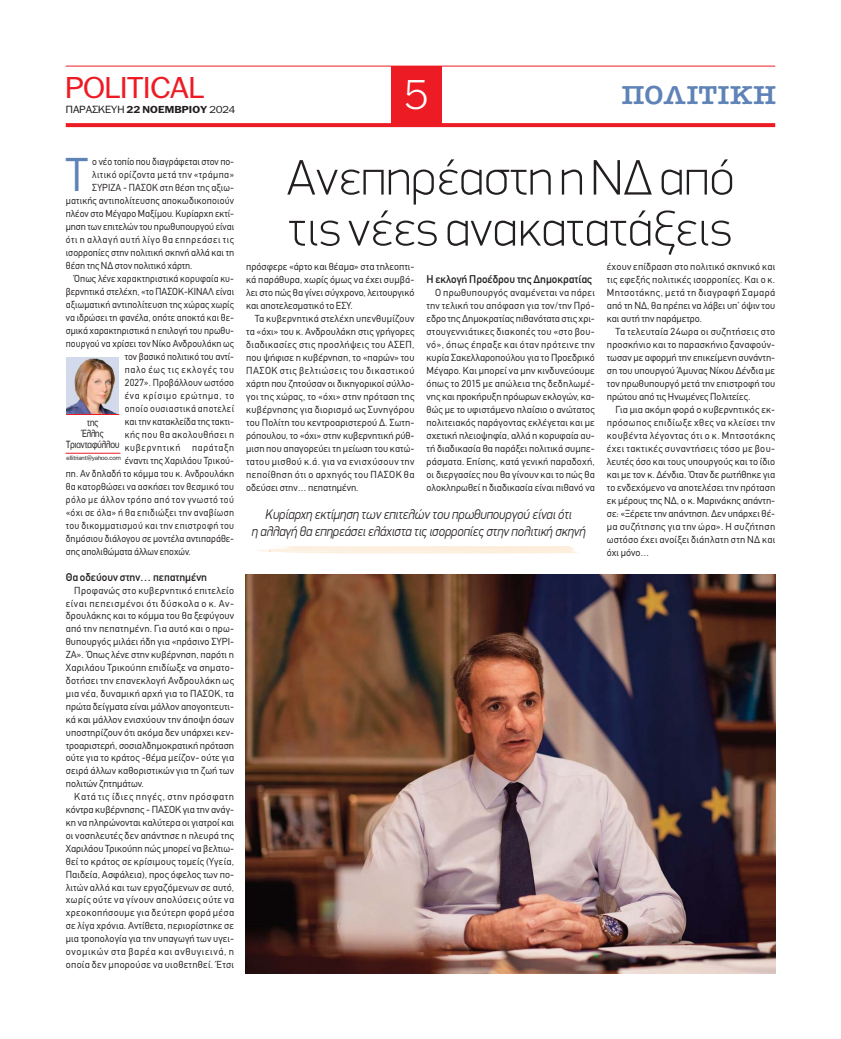
<style>
.page{position:relative;width:841px;height:1039px;background:#fff}
.page>*{position:absolute;margin:0;border:0;box-sizing:border-box;transform-origin:0 0}
.t1{font:100 50px/51px "PF Din Display";color:#231f20;scale:1.05 1}
.t2{font:46.5px "CF Din";color:#5f83b7}
.t3{font:300 40px "PF Franklin Gothic";color:#fff}
.t4{font:29px "PF Franklin Gothic";color:#ed1c24;scale:1.1 1}
.t5{font:26px "American Type ITC Hel Dm Bd";letter-spacing:.025em;color:#5f83b7;scale:1.06 1}
.t6{font:italic 300 14px/17px "PF Din Display";color:#231f20;text-align:center;scale:.91 1}
.t7{font:11px "CF Din";color:#231f20}
.t8{font:10px/13px "CF Din";letter-spacing:.01em;color:#231f20;text-align:justify}
.t9{font:10px "CF Din";letter-spacing:.01em;color:#231f20;scale:.96 1}
.t10{font:10px "CF Din";letter-spacing:.035em;color:#231f20;scale:.96 1}
.t11{font:10px "CF Din";letter-spacing:.075em;color:#231f20;scale:.96 1}
.t12{font:10px "CF Din";letter-spacing:.06em;color:#231f20}
.t13{font:10px "CF Din";letter-spacing:.055em;color:#231f20;scale:.96 1}
.t14{font:10px "CF Din";letter-spacing:.045em;color:#231f20}
.t15{font:10px "CF Din";letter-spacing:.04em;color:#231f20;scale:.96 1}
.t16{font:10px/11px "PF Franklin Gothic";color:#231f20;text-align:center;scale:.86 1}
.t17{font:10px "CF Din";letter-spacing:.05em;color:#231f20;scale:.96 1}
.t18{font:700 9.7px "PF Franklin Gothic";letter-spacing:.01em;color:#231f20;scale:1.1 1}
.t19{font:6px "PF Franklin Gothic";color:#231f20}
.s1{font-weight:400;font-size:10px}
.s2{font-weight:400}
</style>
<div class="page">
<svg style="left:66px;top:123px;width:708px;height:4px;background:#ed2229"></svg>
<div style="left:391px;top:66px;width:50px;height:60px;background:#ed1c24"></div>
<hr style="left:66px;top:66px;width:708px;height:1px;background:#ed1c24">
<hr style="left:65px;top:453px;width:55px;height:1px;background:#ed1c24">
<img style="left:66px;top:357px;width:53px;height:57px">
<hr style="left:66px;top:414px;width:53px;height:1px;background:#ed1c24">
<img style="left:245px;top:574px;width:529px;height:399px">
<h3 class="t4" style="left:66px;top:77px;width:127px">ΡOLITICAL</h3>
<h3 class="t3" style="left:404px;top:72px;width:25px">5</h3>
<h3 class="t5" style="left:621px;top:81px;width:147px">ΠΟΛΙΤΙΚΗ</h3>
<p class="t18" style="left:66px;top:104px;width:155px"><span class="s1">ΠΑΡΑΣΚΕΥΗ</span> 22 NOΕΜΒΡΙΟΥ <span class="s2">2024</span></p>
<h2 class="t2" style="left:66px;top:157px;width:24px">Τ</h2>
<p class="t8" style="left:92px;top:156px;width:143px">ο νέο τοπίο που διαγράφεται στον πο-</p>
<p class="t14" style="left:92px;top:170px;width:143px">λιτικό ορίζοντα μετά την «τράμπα»</p>
<p class="t8" style="left:92px;top:182px;width:143px">ΣΥΡΙΖΑ - ΠΑΣΟΚ στη θέση της αξιω-</p>
<p class="t8" style="left:66px;top:195px;width:170px">ματικής αντιπολίτευσης αποκωδικοποιούν</p>
<p class="t8" style="left:66px;top:208px;width:170px">πλέον στο Μέγαρο Μαξίμου. Κυρίαρχη εκτί-</p>
<p class="t8" style="left:66px;top:221px;width:170px">μηση των επιτελών του πρωθυπουργού είναι</p>
<p class="t12" style="left:66px;top:235px;width:170px">ότι η αλλαγή αυτή λίγο θα επηρεάσει τις</p>
<p class="t8" style="left:66px;top:247px;width:170px">ισορροπίες στην πολιτική σκηνή αλλά και τη</p>
<p class="t8" style="left:66px;top:260px;width:128px">θέση της ΝΔ στον πολιτικό χάρτη.</p>
<p class="t9" style="left:74px;top:274px;width:168px">Όπως λένε χαρακτηριστικά κορυφαία κυ-</p>
<p class="t9" style="left:66px;top:287px;width:177px">βερνητικά στελέχη, «το ΠΑΣΟΚ-ΚΙΝΑΛ είναι</p>
<p class="t9" style="left:66px;top:300px;width:177px">αξιωματική αντιπολίτευση της χώρας χωρίς</p>
<p class="t9" style="left:66px;top:313px;width:177px">να ιδρώσει τη φανέλα, οπότε αποκτά και θε-</p>
<p class="t9" style="left:66px;top:326px;width:177px">σμικά χαρακτηριστικά η επιλογή του πρωθυ-</p>
<p class="t9" style="left:66px;top:339px;width:177px">πουργού να χρίσει τον Νίκο Ανδρουλάκη ως</p>
<p class="t9" style="left:125px;top:352px;width:115px">τον βασικό πολιτικό του αντί-</p>
<p class="t11" style="left:125px;top:365px;width:115px">παλο έως τις εκλογές του</p>
<p class="t9" style="left:125px;top:378px;width:115px">2027». Προβάλλουν ωστόσο</p>
<p class="t11" style="left:125px;top:391px;width:115px">ένα κρίσιμο ερώτημα, το</p>
<p class="t15" style="left:125px;top:404px;width:115px">οποίο ουσιαστικά αποτελεί</p>
<p class="t9" style="left:125px;top:417px;width:115px">και την κατακλείδα της τακτι-</p>
<p class="t17" style="left:125px;top:430px;width:115px">κής που θα ακολουθήσει η</p>
<p class="t11" style="left:125px;top:443px;width:115px">κυβερνητική παράταξη</p>
<p class="t9" style="left:125px;top:456px;width:115px">έναντι της Χαριλάου Τρικού-</p>
<p class="t9" style="left:66px;top:469px;width:177px">πη. Αν δηλαδή το κόμμα του κ. Ανδρουλάκη</p>
<p class="t9" style="left:66px;top:482px;width:177px">θα κατορθώσει να ασκήσει τον θεσμικό του</p>
<p class="t13" style="left:66px;top:495px;width:177px">ρόλο με άλλον τρόπο από τον γνωστό τού</p>
<p class="t10" style="left:66px;top:508px;width:177px">«όχι σε όλα» ή θα επιδιώξει την αναβίωση</p>
<p class="t10" style="left:66px;top:521px;width:177px">του δικομματισμού και την επιστροφή του</p>
<p class="t9" style="left:66px;top:534px;width:177px">δημόσιου διάλογου σε μοντέλα αντιπαράθε-</p>
<p class="t9" style="left:66px;top:547px;width:132px">σης απολιθώματα άλλων εποχών.</p>
<p class="t7" style="left:66px;top:570px;width:143px">Θα οδεύουν στην… πεπατημένη</p>
<p class="t8" style="left:66px;top:585px;width:170px;text-indent:9px">Προφανώς στο κυβερνητικό επιτελείο είναι πεπεισμένοι ότι δύσκολα ο κ. Αν&shy;δρουλάκης και το κόμμα του θα ξεφύγουν από την πεπατημένη. Για αυτό και ο πρω&shy;θυπουργός μιλάει ήδη για «πράσινο ΣΥΡΙ-ΖΑ». Όπως λένε στην κυβέρνηση, παρότι η Χαριλάου Τρικούπη επιδίωξε να σηματο&shy;δοτήσει την επανεκλογή Ανδρουλάκη ως μια νέα, δυναμική αρχή για το ΠΑΣΟΚ, τα πρώτα δείγματα είναι μάλλον απογοητευτι&shy;κά και μάλλον ενισχύουν την άποψη όσων υποστηρίζουν ότι ακόμα δεν υπάρχει κεν&shy;τροαριστερή, σοσιαλδημοκρατική πρόταση ούτε για το κράτος -θέμα μείζον- ούτε για σειρά άλλων καθοριστικών για τη ζωή των πολιτών ζητημάτων.</p>
<p class="t8" style="left:66px;top:791px;width:170px;text-indent:9px">Κατά τις ίδιες πηγές, στην πρόσφατη κόντρα κυβέρνησης - ΠΑΣΟΚ για την ανάγ&shy;κη να πληρώνονται καλύτερα οι γιατροί και οι νοσηλευτές δεν απάντησε η πλευρά της Χαριλάου Τρικούπη πώς μπορεί να βελτιω&shy;θεί το κράτος σε κρίσιμους τομείς (Υγεία, Παιδεία, Ασφάλεια), προς όφελος των πο&shy;λιτών αλλά και των εργαζόμενων σε αυτό, χωρίς ούτε να γίνουν απολύσεις ούτε να χρεοκοπήσουμε για δεύτερη φορά μέσα σε λίγα χρόνια. Αντίθετα, περιορίστηκε σε μια τροπολογία για την υπαγωγή των υγει&shy;ονομικών στα βαρέα και ανθυγιεινά, η οποία δεν μπορούσε να υιοθετηθεί. Έτσι</p>
<p class="t16" style="left:66px;top:418px;width:63px">της<br>Έλλης<br>Τριανταφύλλου</p>
<p class="t19" style="left:66px;top:455px;width:56px">ellitriant@yahoo.com</p>
<h1 class="t1" style="left:286px;top:158px;width:428px">Ανεπηρέαστη η ΝΔ από τις νέες ανακατατάξεις</h1>
<p class="t8" style="left:246px;top:261px;width:170px">πρόσφερε «άρτο και θέαμα» στα τηλεοπτι&shy;κά παράθυρα, χωρίς όμως να έχει συμβά&shy;λει στο πώς θα γίνει σύγχρονο, λειτουργικό και αποτελεσματικό το ΕΣΥ.</p>
<p class="t8" style="left:246px;top:313px;width:170px;text-indent:9px">Τα κυβερνητικά στελέχη υπενθυμίζουν τα «όχι» του κ. Ανδρουλάκη στις γρήγορες διαδικασίες στις προσλήψεις του ΑΣΕΠ, που ψήφισε η κυβέρνηση, το «παρών» του ΠΑΣΟΚ στις βελτιώσεις του δικαστικού χάρτη που ζητούσαν οι δικηγορικοί σύλλο&shy;γοι της χώρας, το «όχι» στην πρόταση της κυβέρνησης για διορισμό ως Συνηγόρου του Πολίτη του κεντροαριστερού Δ. Σωτη&shy;ρόπουλου, το «όχι» στην κυβερνητική ρύθ&shy;μιση που απαγορεύει τη μείωση του κατώ&shy;τατου μισθού κ.ά. για να ενισχύσουν την πεποίθηση ότι ο αρχηγός του ΠΑΣΟΚ θα οδεύσει στην… πεπατημένη.</p>
<p class="t7" style="left:426px;top:273px;width:167px">Η εκλογή Προέδρου της Δημοκρατίας</p>
<p class="t8" style="left:426px;top:287px;width:170px;text-indent:9px">Ο πρωθυπουργός αναμένεται να πάρει την τελική του απόφαση για τον/την Πρό&shy;εδρο της Δημοκρατίας πιθανότατα στις χρι&shy;στουγεννιάτικες διακοπές του «στο βου&shy;νό», όπως έπραξε και όταν πρότεινε την κυρία Σακελλαροπούλου για το Προεδρικό Μέγαρο. Και μπορεί να μην κινδυνεύουμε όπως το 2015 με απώλεια της δεδηλωμέ&shy;νης και προκήρυξη πρόωρων εκλογών, κα&shy;θώς με το υφιστάμενο πλαίσιο ο ανώτατος πολιτειακός παράγοντας εκλέγεται και με σχετική πλειοψηφία, αλλά η κορυφαία αυ&shy;τή διαδικασία θα παράξει πολιτικά συμπε&shy;ράσματα. Επίσης, κατά γενική παραδοχή, οι διεργασίες που θα γίνουν και το πώς θα ολοκληρωθεί η διαδικασία είναι πιθανό να</p>
<h3 class="t6" style="left:251px;top:506px;width:368px">Κυρίαρχη εκτίμηση των επιτελών του πρωθυπουργού είναι ότι<br>η αλλαγή θα επηρεάσει ελάχιστα τις ισορροπίες στην πολιτική σκηνή</h3>
<p class="t8" style="left:606px;top:261px;width:170px">έχουν επίδραση στο πολιτικό σκηνικό και τις εφεξής πολιτικές ισορροπίες. Και ο κ.<br>Μητσοτάκης, μετά τη διαγραφή Σαμαρά από τη ΝΔ, θα πρέπει να λάβει υπ’ όψιν του και αυτή την παράμετρο.</p>
<p class="t8" style="left:606px;top:326px;width:170px;text-indent:9px">Τα τελευταία 24ωρα οι συζητήσεις στο προσκήνιο και το παρασκήνιο ξαναφούν&shy;τωσαν με αφορμή την επικείμενη συνάντη&shy;ση του υπουργού Άμυνας Νίκου Δένδια με τον πρωθυπουργό μετά την επιστροφή του πρώτου από τις Ηνωμένες Πολιτείες.</p>
<p class="t8" style="left:606px;top:404px;width:170px;text-indent:9px">Για μια ακόμη φορά ο κυβερνητικός εκ&shy;πρόσωπος επιδίωξε χθες να κλείσει την κουβέντα λέγοντας ότι ο κ. Μητσοτάκης έχει τακτικές συναντήσεις τόσο με βου&shy;λευτές όσο και τους υπουργούς και το ίδιο και με τον κ. Δένδια. Όταν δε ρωτήθηκε για το ενδεχόμενο να αποτελέσει την πρόταση εκ μέρους της ΝΔ, ο κ. Μαρινάκης απάντη&shy;σε: «Ξέρετε την απάντηση. Δεν υπάρχει θέ&shy;μα συζήτησης για την ώρα». Η συζήτηση ωστόσο έχει ανοίξει διάπλατη στη ΝΔ και όχι μόνο…</p>
</div>
